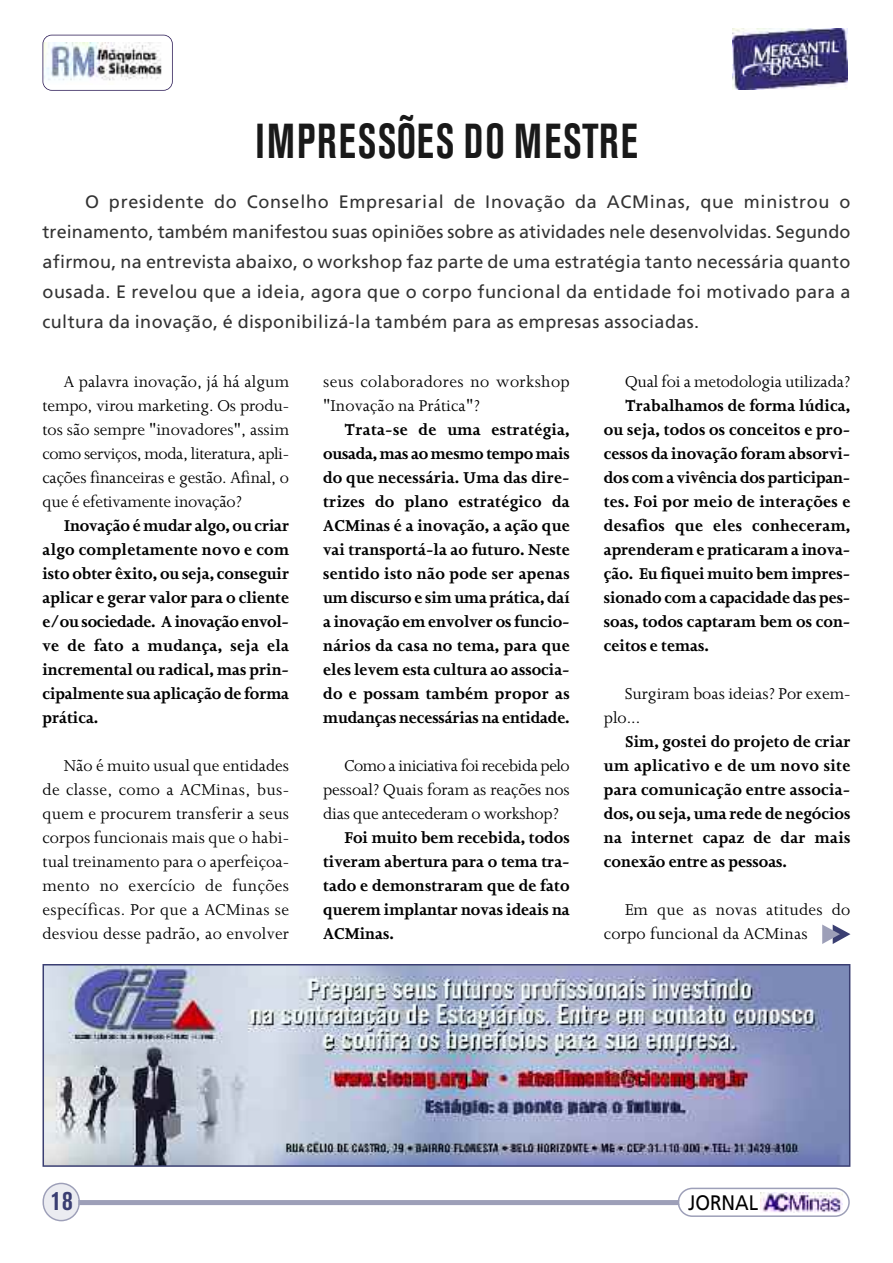
<style>
.page{position:relative;width:893px;height:1263px;background:#fff}
.page>*{position:absolute;margin:0;border:0;box-sizing:border-box;transform-origin:0 0}
.t1{font:700 condensed 48.6px "Akzidenz Grotesk BE";letter-spacing:.05em;color:#191919;scale:.83 1}
.t2{font:700 condensed 27px "Akzidenz Grotesk BE";color:#3a3e72}
.t3{font:21px "Frutiger";color:#000;scale:.9 1}
.t4{font:700 18px/24px "Joanna";color:#000;text-align:justify}
.t5{font:18px/24px "Joanna";color:#000;text-align:justify}
.t6{font:18px/30px "Frutiger";letter-spacing:.02em;color:#333;text-align:justify}
.t7{font:18px/24px "Joanna";letter-spacing:.02em;color:#000}
</style>
<div class="page">
<div style="left:75px;top:1200px;width:756px;height:5px;background:#9d9fb8;border-radius:3px"></div>
<svg style="left:43px;top:1183px;width:37px;height:38px"></svg>
<svg style="left:678px;top:1188px;width:172px;height:29px"></svg>
<img style="left:761px;top:1192px;width:82px;height:20px">
<img style="left:46px;top:43px;width:116px;height:38px">
<div style="left:43px;top:35px;width:130px;height:56px;border:2px solid #271652;border-radius:9px"></div>
<img style="left:732px;top:28px;width:115px;height:62px">
<img style="left:46px;top:967px;width:801px;height:197px">
<div style="left:43px;top:964px;width:807px;height:203px;border:2px solid #3a3e72"></div>
<svg style="left:822px;top:924px;width:28px;height:20px"></svg>
<h1 class="t1" style="left:255px;top:124px;width:462px">IMPRESSÕES DO MESTRE</h1>
<p class="t6" style="left:43px;top:189px;width:809px;text-indent:43px">O presidente do Conselho Empresarial de Inovação da ACMinas, que ministrou o treinamento, também manifestou suas opiniões sobre as atividades nele desenvolvidas. Segundo afirmou, na entrevista abaixo, o workshop faz parte de uma estratégia tanto necessária quanto ousada. E revelou que a ideia, agora que o corpo funcional da entidade foi motivado para a cultura da inovação, é disponibilizá-la também para as empresas associadas.</p>
<p class="t5" style="left:43px;top:371px;width:248px;text-indent:21px">A palavra inovação, já há algum tempo, virou marketing. Os produ&shy;tos são sempre "inovadores", assim como serviços, moda, literatura, apli&shy;cações financeiras e gestão. Afinal, o que é efetivamente inovação?</p>
<p class="t4" style="left:43px;top:515px;width:248px;text-indent:21px">Inovação é mudar algo, ou criar algo completamente novo e com isto obter êxito, ou seja, conseguir aplicar e gerar valor para o cliente e/ou sociedade. A inovação envol&shy;ve de fato a mudança, seja ela incremental ou radical, mas prin&shy;cipalmente sua aplicação de forma prática.</p>
<p class="t5" style="left:43px;top:755px;width:248px;text-indent:21px">Não é muito usual que entidades de classe, como a ACMinas, bus&shy;quem e procurem transferir a seus corpos funcionais mais que o habi&shy;tual treinamento para o aperfeiçoa&shy;mento no exercício de funções específicas. Por que a ACMinas se desviou desse padrão, ao envolver</p>
<p class="t7" style="left:323px;top:371px;width:248px">seus colaboradores no workshop "Inovação na Prática"?</p>
<p class="t4" style="left:323px;top:419px;width:248px;text-indent:21px">Trata-se de uma estratégia, ousada, mas ao mesmo tempo mais do que necessária. Uma das dire&shy;trizes do plano estratégico da ACMinas é a inovação, a ação que vai transportá-la ao futuro. Neste sentido isto não pode ser apenas um discurso e sim uma prática, daí a inovação em envolver os funcio&shy;nários da casa no tema, para que eles levem esta cultura ao associa&shy;do e possam também propor as mudanças necessárias na entidade.</p>
<p class="t5" style="left:323px;top:755px;width:248px;text-indent:21px">Como a iniciativa foi recebida pelo pessoal? Quais foram as reações nos dias que antecederam o workshop?</p>
<p class="t4" style="left:323px;top:827px;width:248px;text-indent:21px">Foi muito bem recebida, todos tiveram abertura para o tema tra&shy;tado e demonstraram que de fato querem implantar novas ideais na ACMinas.</p>
<p class="t5" style="left:625px;top:371px;width:227px">Qual foi a metodologia utilizada?</p>
<p class="t4" style="left:604px;top:395px;width:248px;text-indent:21px">Trabalhamos de forma lúdica, ou seja, todos os conceitos e pro&shy;cessos da inovação foram absorvi&shy;dos com a vivência dos participan&shy;tes. Foi por meio de interações e desafios que eles conheceram, aprenderam e praticaram a inova&shy;ção. Eu fiquei muito bem impres&shy;sionado com a capacidade das pes&shy;soas, todos captaram bem os con&shy;ceitos e temas.</p>
<p class="t5" style="left:604px;top:683px;width:248px;text-indent:21px">Surgiram boas ideias? Por exem&shy;plo...</p>
<p class="t4" style="left:604px;top:731px;width:248px;text-indent:21px">Sim, gostei do projeto de criar um aplicativo e de um novo site para comunicação entre associa&shy;dos, ou seja, uma rede de negócios na internet capaz de dar mais conexão entre as pessoas.</p>
<p class="t5" style="left:604px;top:899px;width:248px;text-indent:21px">Em que as novas atitudes do corpo funcional da ACMinas</p>
<h2 class="t2" style="left:51px;top:1191px;width:24px">18</h2>
<p class="t3" style="left:688px;top:1194px;width:80px">JORNAL</p>
</div>
